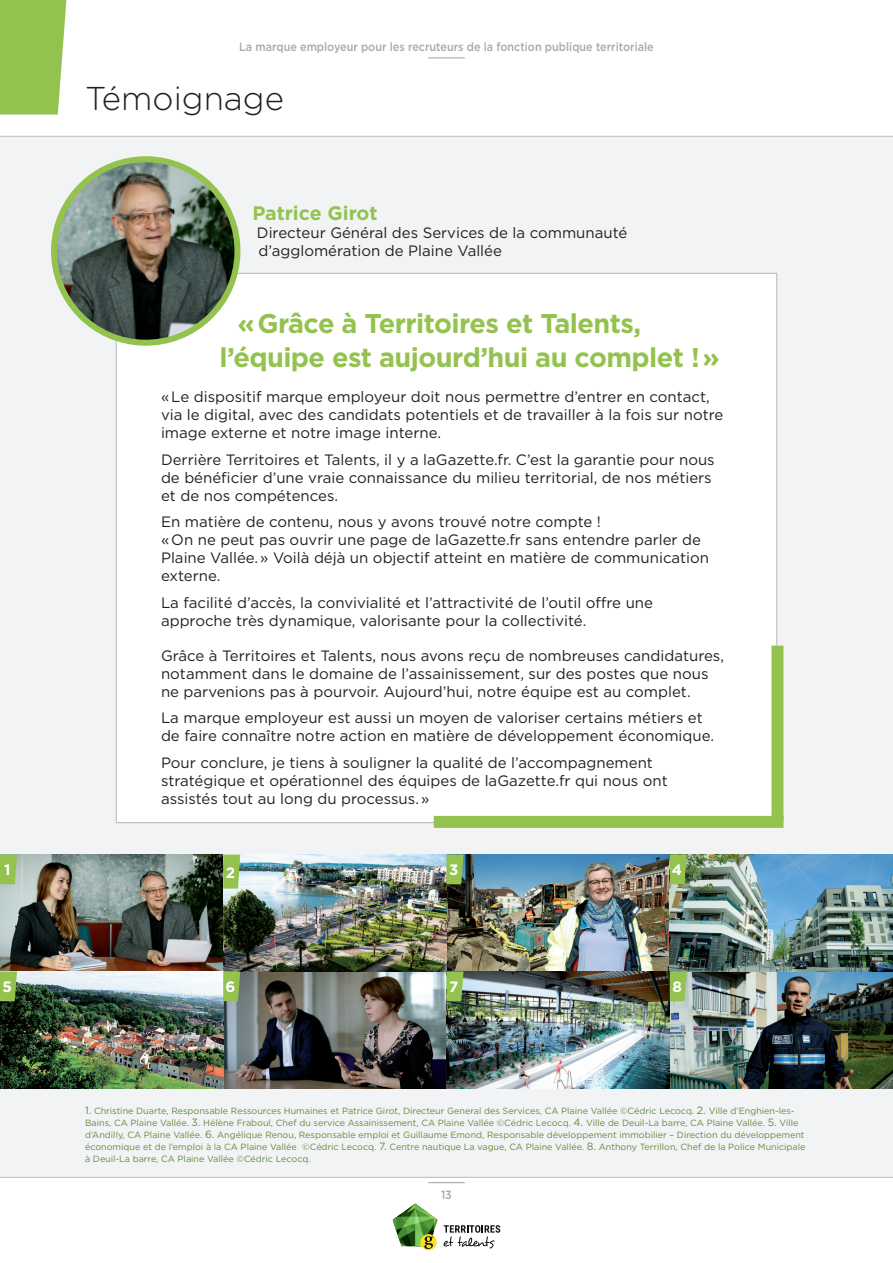
<style>
.page{position:relative;width:893px;height:1263px;background:#fff}
.page>*{position:absolute;margin:0;border:0;box-sizing:border-box;transform-origin:0 0}
.t1{font:300 33px "Gotham Rounded";color:#231f20}
.t2{font:700 27px/34.5px "Gotham";letter-spacing:-.02em;color:#94c24e}
.t3{font:700 19.5px "Gotham";color:#94c24e}
.t4{font:15px/18px "Gotham";color:#231f20}
.t5{font:700 15px "Gotham";color:#fff}
.t6{font:500 12px "Gotham";color:#a8a9ad;scale:.9 1}
.t7{font:9px/12px "Gotham";color:#618d3d}
.s1{font-size:10.5px}
</style>
<div class="page">
<hr style="left:428px;top:1182px;width:37px;height:1px;background:#a8a9ad">
<hr style="left:428px;top:57px;width:37px;height:1px;background:#a8a9ad">
<svg style="left:444px;top:1225px;width:56px;height:23px"></svg>
<div style="left:420px;top:1234px;width:17px;height:16px;background:#ffdf1b;border-radius:50%"></div>
<svg style="left:393px;top:1203px;width:45px;height:46px"></svg>
<div style="left:0;top:136px;width:893px;height:1041px;background:#f2f3f4"></div>
<div style="left:116px;top:273px;width:661px;height:550px;background:#fff;border:1px solid #bcbdc0"></div>
<div style="left:771px;top:646px;width:12px;height:176px;background:#94c24e"></div>
<div style="left:434px;top:816px;width:349px;height:12px;background:#94c24e"></div>
<div style="left:0;top:0;width:66px;height:114px;background:#94c24e"></div>
<img style="left:47px;top:152px;width:192px;height:197px">
<img style="left:0;top:854px;width:893px;height:234px">
<svg style="left:0;top:854px;width:17px;height:30px"></svg>
<svg style="left:223px;top:854px;width:17px;height:34px"></svg>
<svg style="left:446px;top:854px;width:17px;height:30px"></svg>
<svg style="left:670px;top:854px;width:17px;height:30px"></svg>
<svg style="left:223px;top:971px;width:17px;height:30px"></svg>
<svg style="left:446px;top:971px;width:17px;height:30px"></svg>
<svg style="left:670px;top:971px;width:17px;height:30px"></svg>
<svg style="left:0;top:971px;width:17px;height:30px"></svg>
<p class="t6" style="left:239px;top:39px;width:462px">La marque employeur pour les recruteurs de la fonction publique territoriale</p>
<h1 class="t1" style="left:85px;top:76px;width:200px">Témoignage</h1>
<h3 class="t3" style="left:252px;top:200px;width:127px">Patrice Girot</h3>
<p class="t4" style="left:257px;top:223px;width:372px">Directeur Général des Services de la communauté d’agglomération de Plaine Vallée</p>
<h2 class="t2" style="left:220px;top:306px;width:502px;text-indent:18px">« Grâce à Territoires et Talents, l’équipe est aujourd’hui au complet ! »</h2>
<p class="t4" style="left:161px;top:388px;width:564px">« Le dispositif marque employeur doit nous permettre d’entrer en contact, via le digital, avec des candidats potentiels et de travailler à la fois sur notre image externe et notre image interne.</p>
<p class="t4" style="left:161px;top:450px;width:555px">Derrière Territoires et Talents, il y a laGazette.fr. C’est la garantie pour nous de bénéficier d’une vraie connaissance du milieu territorial, de nos métiers et de nos compétences.</p>
<p class="t4" style="left:161px;top:513px;width:550px">En matière de contenu, nous y avons trouvé notre compte !<br>« On ne peut pas ouvrir une page de laGazette.fr sans entendre parler de Plaine Vallée. » Voilà déjà un objectif atteint en matière de communication externe.</p>
<p class="t4" style="left:161px;top:593px;width:493px">La facilité d’accès, la convivialité et l’attractivité de l’outil offre une approche très dynamique, valorisante pour la collectivité.</p>
<p class="t4" style="left:161px;top:646px;width:565px">Grâce à Territoires et Talents, nous avons reçu de nombreuses candidatures, notamment dans le domaine de l’assainissement, sur des postes que nous ne parvenions pas à pourvoir. Aujourd’hui, notre équipe est au complet.</p>
<p class="t4" style="left:161px;top:709px;width:555px">La marque employeur est aussi un moyen de valoriser certains métiers et de faire connaître notre action en matière de développement économique.</p>
<p class="t4" style="left:161px;top:753px;width:508px">Pour conclure, je tiens à souligner la qualité de l’accompagnement stratégique et opérationnel des équipes de laGazette.fr qui nous ont assistés tout au long du processus. »</p>
<p class="t5" style="left:4px;top:860px;width:8px">1</p>
<p class="t5" style="left:226px;top:862px;width:11px">2</p>
<p class="t5" style="left:449px;top:860px;width:11px">3</p>
<p class="t5" style="left:672px;top:860px;width:12px">4</p>
<p class="t5" style="left:3px;top:977px;width:11px">5</p>
<p class="t5" style="left:226px;top:977px;width:11px">6</p>
<p class="t5" style="left:449px;top:977px;width:11px">7</p>
<p class="t5" style="left:672px;top:977px;width:11px">8</p>
<p class="t7" style="left:85px;top:1105px;width:722px"><span class="s1">1.</span> Christine Duarte, Responsable Ressources Humaines et Patrice Girot, Directeur General des Services, CA Plaine Vallée ©Cédric Lecocq. <span class="s1">2.</span> Ville d’Enghien-les-Bains, CA Plaine Vallée. <span class="s1">3.</span> Hélène Fraboul, Chef du service Assainissement, CA Plaine Vallée ©Cédric Lecocq. <span class="s1">4.</span> Ville de Deuil-La barre, CA Plaine Vallée. <span class="s1">5.</span> Ville d’Andilly, CA Plaine Vallée. <span class="s1">6.</span> Angélique Renou, Responsable emploi et Guillaume Emond, Responsable développement immobilier – Direction du développement économique et de l’emploi à la CA Plaine Vallée ©Cédric Lecocq. <span class="s1">7.</span> Centre nautique La vague, CA Plaine Vallée. <span class="s1">8.</span> Anthony Terrillon, Chef de la Police Municipale à Deuil-La barre, CA Plaine Vallée ©Cédric Lecocq.</p>
<p class="t6" style="left:441px;top:1187px;width:14px">13</p>
</div>
